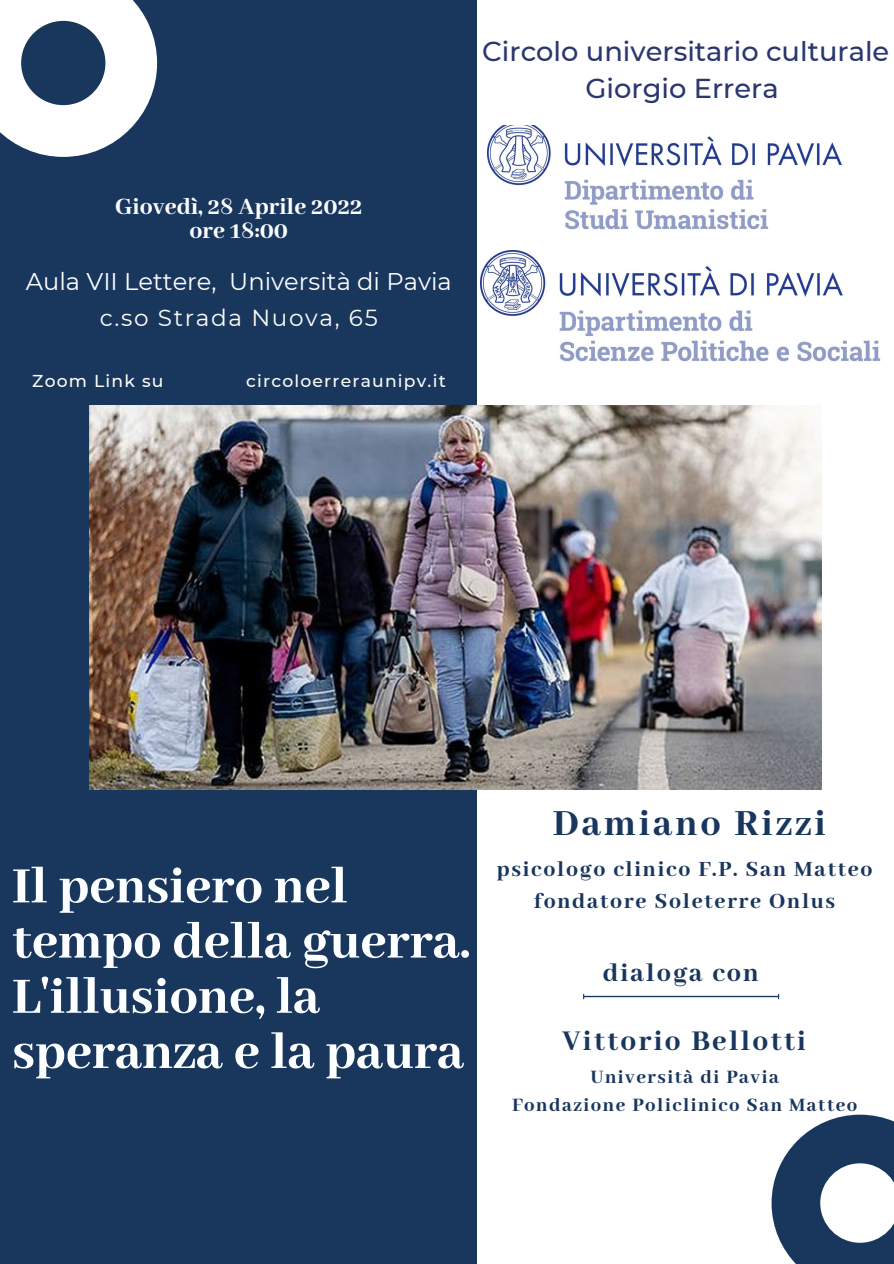
<style>
.page{position:relative;width:894px;height:1264px;background:#fff}
.page>*{position:absolute;margin:0;border:0;box-sizing:border-box;transform-origin:0 0}
.t1{font:800 56.1px/55.2px "Abhaya Libre";color:#fdfeff}
.t2{font:800 40.2px "Abhaya Libre";letter-spacing:.075em;color:#19365d}
.t3{font:800 31.2px "Abhaya Libre";letter-spacing:.075em;color:#19365d}
.t4{font:800 28.2px "Abhaya Libre";letter-spacing:.075em;color:#19365d}
.t5{font:500 27.3px "Montserrat";color:#2a366f}
.t6{font:800 25.65px "Abhaya Libre";color:#fdfeff}
.t7{font:24.15px "Montserrat";color:#fdfeff}
.t8{font:800 23.7px/32.7px "Abhaya Libre";letter-spacing:.075em;color:#19365d;text-align:center}
.t9{font:23.1px "Montserrat";letter-spacing:.07em;color:#fcfdf7}
.t10{font:800 20.7px "Abhaya Libre";letter-spacing:.075em;color:#19365d}
.t11{font:500 17.1px "Montserrat";letter-spacing:.07em;color:#fcfdf7}
</style>
<div class="page">
<div style="left:0;top:0;width:476px;height:1263px;background:#19365d"></div>
<svg style="left:0;top:0;width:157px;height:157px"></svg>
<svg style="left:771px;top:1114px;width:122px;height:149px"></svg>
<hr style="left:583px;top:995px;width:195px;height:2px;background:#19365d">
<img style="left:480px;top:251px;width:401px;height:155px">
<img style="left:487px;top:125px;width:354px;height:105px">
<img style="left:89px;top:406px;width:732px;height:384px">
<p class="t5" style="left:482px;top:35px;width:408px">Circolo universitario culturale</p>
<p class="t5" style="left:585px;top:72px;width:195px">Giorgio Errera</p>
<p class="t6" style="left:115px;top:192px;width:249px">Giovedì, 28 Aprile 2022</p>
<p class="t6" style="left:189px;top:217px;width:100px">ore 18:00</p>
<p class="t7" style="left:26px;top:267px;width:427px">Aula VII Lettere, Università di Pavia</p>
<p class="t9" style="left:100px;top:304px;width:279px">c.so Strada Nuova, 65</p>
<p class="t11" style="left:32px;top:370px;width:133px">Zoom Link su</p>
<p class="t11" style="left:246px;top:370px;width:201px">circoloerreraunipv.it</p>
<p class="t1" style="left:12px;top:860px;width:459px">Il pensiero nel tempo della guerra.</p>
<p class="t1" style="left:12px;top:971px;width:453px">L'illusione, la speranza e la paura</p>
<p class="t2" style="left:552px;top:801px;width:275px">Damiano Rizzi</p>
<p class="t8" style="left:496px;top:853px;width:377px">psicologo clinico F.P. San Matteo fondatore Soleterre Onlus</p>
<p class="t4" style="left:602px;top:956px;width:157px">dialoga con</p>
<p class="t3" style="left:562px;top:1024px;width:245px">Vittorio Bellotti</p>
<p class="t10" style="left:590px;top:1065px;width:190px">Università di Pavia</p>
<p class="t10" style="left:512px;top:1093px;width:347px">Fondazione Policlinico San Matteo</p>
</div>
